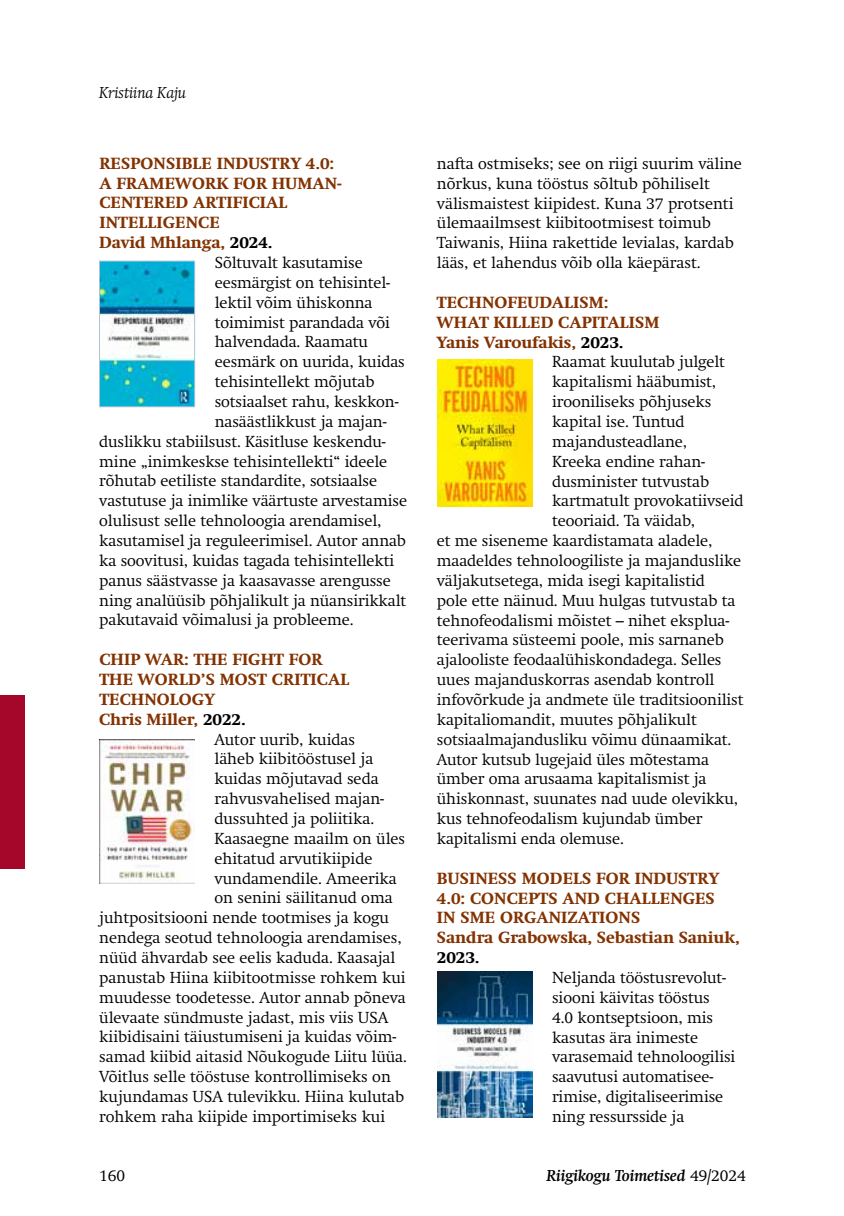
<style>
.page{position:relative;width:844px;height:1216px;background:#fff}
.page>*{position:absolute;margin:0;border:0;box-sizing:border-box;transform-origin:0 0}
.t1{font:300 15.75px/19.8px "Swift";letter-spacing:-.005em;color:#000}
.t2{font:800 15.75px/19.8px "Swift";letter-spacing:.01em;color:#833200}
.t3{font:italic 700 15.75px "Swift";letter-spacing:-.005em;color:#000}
.t4{font:italic 300 15.75px "Swift";letter-spacing:-.005em;color:#000}
.t5{font:800 15.75px "Swift";color:#000}
.s1{color:#000}
.s2{font-weight:300;font-style:normal}
</style>
<div class="page">
<div style="left:0;top:694px;width:25px;height:174px;background:#a4072a"></div>
<img style="left:101px;top:263px;width:92px;height:142px">
<div style="left:99px;top:261px;width:96px;height:146px;border:1px solid #acc5d6"></div>
<img style="left:437px;top:360px;width:95px;height:146px">
<img style="left:437px;top:971px;width:95px;height:146px">
<img style="left:99px;top:739px;width:96px;height:144px">
<p class="t4" style="left:99px;top:83px;width:88px">Kristiina Kaju</p>
<p class="t2" style="left:99px;top:153px;width:236px">RESPONSIBLE INDUSTRY 4.0:</p>
<p class="t2" style="left:99px;top:173px;width:244px">A FRAMEWORK FOR HUMAN-</p>
<p class="t2" style="left:99px;top:193px;width:189px">CENTERED ARTIFICIAL</p>
<p class="t2" style="left:99px;top:213px;width:122px">INTELLIGENCE</p>
<p class="t2" style="left:99px;top:233px;width:175px">David Mhlanga, <span class="s1">2024.</span></p>
<p class="t1" style="left:215px;top:253px;width:149px">Sõltuvalt kasutamise</p>
<p class="t1" style="left:215px;top:273px;width:177px">eesmärgist on tehisintel-</p>
<p class="t1" style="left:215px;top:292px;width:159px">lektil võim ühiskonna</p>
<p class="t1" style="left:215px;top:312px;width:177px">toimimist parandada või</p>
<p class="t1" style="left:215px;top:332px;width:155px">halvendada. Raamatu</p>
<p class="t1" style="left:215px;top:352px;width:191px">eesmärk on uurida, kuidas</p>
<p class="t1" style="left:215px;top:372px;width:161px">tehisintellekt mõjutab</p>
<p class="t1" style="left:215px;top:392px;width:185px">sotsiaalset rahu, keskkon-</p>
<p class="t1" style="left:215px;top:411px;width:173px">nasäästlikkust ja majan-</p>
<p class="t1" style="left:99px;top:431px;width:288px">duslikku stabiilsust. Käsitluse keskendu-</p>
<p class="t1" style="left:99px;top:451px;width:289px">mine „inimkeskse tehisintellekti“ ideele</p>
<p class="t1" style="left:99px;top:471px;width:279px">rõhutab eetiliste standardite, sotsiaalse</p>
<p class="t1" style="left:99px;top:491px;width:309px">vastutuse ja inimlike väärtuste arvestamise</p>
<p class="t1" style="left:99px;top:511px;width:284px">olulisust selle tehnoloogia arendamisel,</p>
<p class="t1" style="left:99px;top:530px;width:308px">kasutamisel ja reguleerimisel. Autor annab</p>
<p class="t1" style="left:99px;top:550px;width:296px">ka soovitusi, kuidas tagada tehisintellekti</p>
<p class="t1" style="left:99px;top:570px;width:293px">panus säästvasse ja kaasavasse arengusse</p>
<p class="t1" style="left:99px;top:590px;width:308px">ning analüüsib põhjalikult ja nüansirikkalt</p>
<p class="t1" style="left:99px;top:610px;width:256px">pakutavaid võimalusi ja probleeme.</p>
<p class="t2" style="left:99px;top:649px;width:225px">CHIP WAR: THE FIGHT FOR</p>
<p class="t2" style="left:99px;top:669px;width:251px">THE WORLD’S MOST CRITICAL</p>
<p class="t2" style="left:99px;top:689px;width:117px">TECHNOLOGY</p>
<p class="t2" style="left:99px;top:709px;width:148px">Chris Miller, <span class="s1">2022.</span></p>
<p class="t1" style="left:214px;top:729px;width:142px">Autor uurib, kuidas</p>
<p class="t1" style="left:214px;top:749px;width:160px">läheb kiibitööstusel ja</p>
<p class="t1" style="left:214px;top:769px;width:166px">kuidas mõjutavad seda</p>
<p class="t1" style="left:214px;top:788px;width:171px">rahvusvahelised majan-</p>
<p class="t1" style="left:214px;top:808px;width:161px">dussuhted ja poliitika.</p>
<p class="t1" style="left:214px;top:828px;width:192px">Kaasaegne maailm on üles</p>
<p class="t1" style="left:214px;top:848px;width:159px">ehitatud arvutikiipide</p>
<p class="t1" style="left:214px;top:868px;width:184px">vundamendile. Ameerika</p>
<p class="t1" style="left:214px;top:888px;width:180px">on senini säilitanud oma</p>
<p class="t1" style="left:99px;top:908px;width:291px">juhtpositsiooni nende tootmises ja kogu</p>
<p class="t1" style="left:99px;top:927px;width:304px">nendega seotud tehnoloogia arendamises,</p>
<p class="t1" style="left:99px;top:947px;width:297px">nüüd ähvardab see eelis kaduda. Kaasajal</p>
<p class="t1" style="left:99px;top:967px;width:308px">panustab Hiina kiibitootmisse rohkem kui</p>
<p class="t1" style="left:99px;top:987px;width:308px">muudesse toodetesse. Autor annab põneva</p>
<p class="t1" style="left:99px;top:1007px;width:290px">ülevaate sündmuste jadast, mis viis USA</p>
<p class="t1" style="left:99px;top:1027px;width:298px">kiibidisaini täiustumiseni ja kuidas võim-</p>
<p class="t1" style="left:99px;top:1046px;width:309px">samad kiibid aitasid Nõukogude Liitu lüüa.</p>
<p class="t1" style="left:99px;top:1066px;width:293px">Võitlus selle tööstuse kontrollimiseks on</p>
<p class="t1" style="left:99px;top:1086px;width:306px">kujundamas USA tulevikku. Hiina kulutab</p>
<p class="t1" style="left:99px;top:1106px;width:287px">rohkem raha kiipide importimiseks kui</p>
<p class="t1" style="left:437px;top:154px;width:306px">nafta ostmiseks; see on riigi suurim väline nõrkus, kuna tööstus sõltub põhiliselt välismaistest kiipidest. Kuna 37 protsenti ülemaailmsest kiibitootmisest toimub Taiwanis, Hiina rakettide levialas, kardab lääs, et lahendus võib olla käepärast.</p>
<p class="t2" style="left:437px;top:292px;width:173px">TECHNOFEUDALISM:</p>
<p class="t2" style="left:437px;top:312px;width:224px">WHAT KILLED CAPITALISM</p>
<p class="t2" style="left:437px;top:332px;width:188px">Yanis Varoufakis, <span class="s1">2023.</span></p>
<p class="t1" style="left:552px;top:352px;width:174px">Raamat kuulutab julgelt</p>
<p class="t1" style="left:552px;top:372px;width:166px">kapitalismi hääbumist,</p>
<p class="t1" style="left:552px;top:392px;width:161px">irooniliseks põhjuseks</p>
<p class="t1" style="left:552px;top:412px;width:134px">kapital ise. Tuntud</p>
<p class="t1" style="left:552px;top:431px;width:136px">majandusteadlane,</p>
<p class="t1" style="left:552px;top:451px;width:154px">Kreeka endine rahan-</p>
<p class="t1" style="left:552px;top:471px;width:159px">dusminister tutvustab</p>
<p class="t1" style="left:552px;top:491px;width:193px">kartmatult provokatiivseid</p>
<p class="t1" style="left:552px;top:511px;width:145px">teooriaid. Ta väidab,</p>
<p class="t1" style="left:437px;top:531px;width:277px">et me siseneme kaardistamata aladele,</p>
<p class="t1" style="left:437px;top:550px;width:306px">maadeldes tehnoloogiliste ja majanduslike</p>
<p class="t1" style="left:437px;top:570px;width:269px">väljakutsetega, mida isegi kapitalistid</p>
<p class="t1" style="left:437px;top:590px;width:300px">pole ette näinud. Muu hulgas tutvustab ta</p>
<p class="t1" style="left:437px;top:610px;width:294px">tehnofeodalismi mõistet – nihet eksplua-</p>
<p class="t1" style="left:437px;top:630px;width:288px">teerivama süsteemi poole, mis sarnaneb</p>
<p class="t1" style="left:437px;top:650px;width:286px">ajalooliste feodaalühiskondadega. Selles</p>
<p class="t1" style="left:437px;top:670px;width:279px">uues majanduskorras asendab kontroll</p>
<p class="t1" style="left:437px;top:689px;width:308px">infovõrkude ja andmete üle traditsioonilist</p>
<p class="t1" style="left:437px;top:709px;width:261px">kapitaliomandit, muutes põhjalikult</p>
<p class="t1" style="left:437px;top:729px;width:296px">sotsiaalmajandusliku võimu dünaamikat.</p>
<p class="t1" style="left:437px;top:749px;width:274px">Autor kutsub lugejaid üles mõtestama</p>
<p class="t1" style="left:437px;top:769px;width:271px">ümber oma arusaama kapitalismist ja</p>
<p class="t1" style="left:437px;top:789px;width:303px">ühiskonnast, suunates nad uude olevikku,</p>
<p class="t1" style="left:437px;top:808px;width:267px">kus tehnofeodalism kujundab ümber</p>
<p class="t1" style="left:437px;top:828px;width:188px">kapitalismi enda olemuse.</p>
<p class="t2" style="left:437px;top:868px;width:304px">BUSINESS MODELS FOR INDUSTRY<br>4.0: CONCEPTS AND CHALLENGES<br>IN SME ORGANIZATIONS<br>Sandra Grabowska, Sebastian Saniuk,</p>
<p class="t5" style="left:437px;top:948px;width:44px">2023.</p>
<p class="t1" style="left:552px;top:967px;width:185px">Neljanda tööstusrevolut&shy;siooni käivitas tööstus<br>4.0 kontseptsioon, mis kasutas ära inimeste varasemaid tehnoloogilisi saavutusi automatisee&shy;rimise, digitaliseerimise ning ressursside ja</p>
<p class="t1" style="left:99px;top:1165px;width:27px">160</p>
<p class="t3" style="left:546px;top:1166px;width:200px">Riigikogu Toimetised <span class="s2">49/2024</span></p>
</div>
